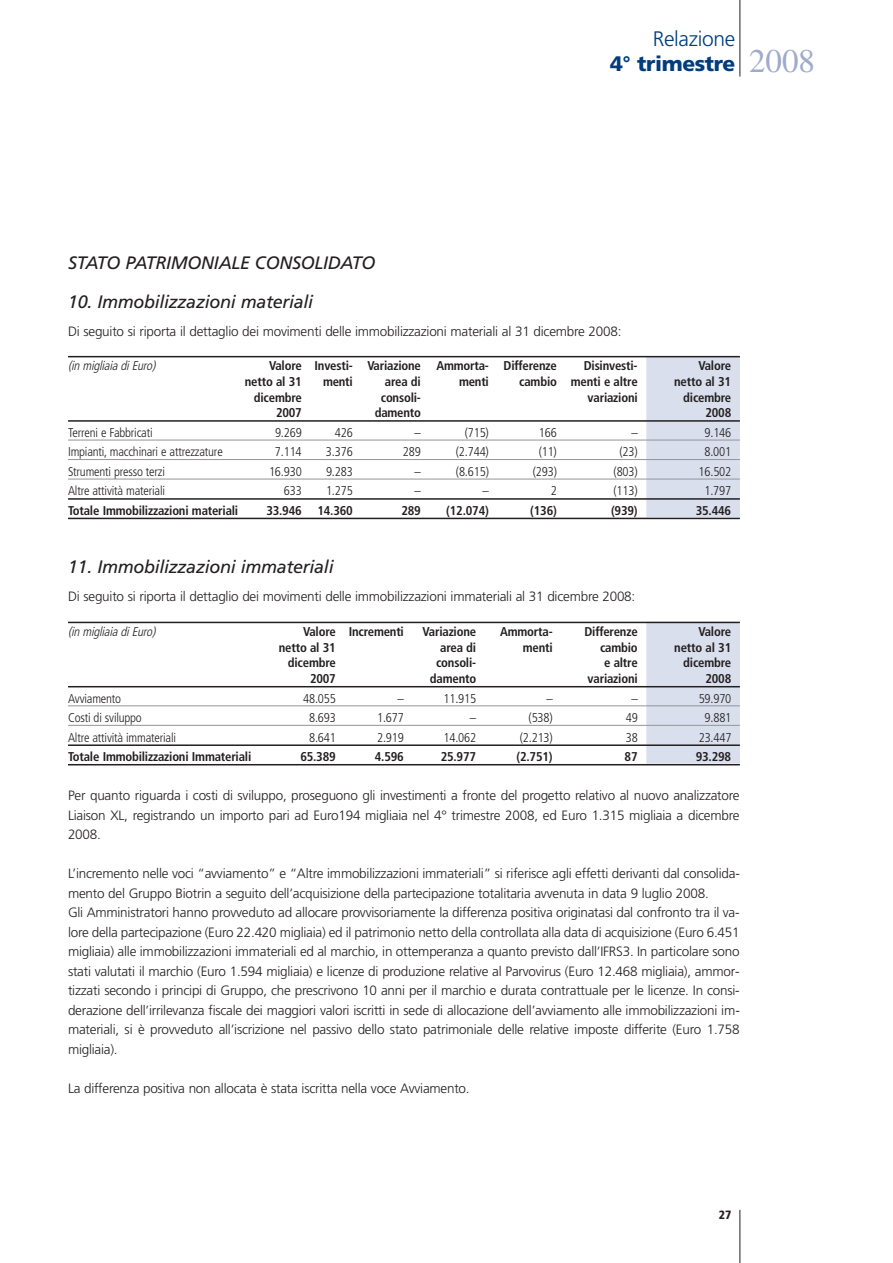
<style>
.page{position:relative;width:893px;height:1263px;background:#fff}
.page>*{position:absolute;margin:0;border:0;box-sizing:border-box;transform-origin:0 0}
.t1{font:900 21px/25.2px "Frutiger";letter-spacing:-.02em;color:#013d7d}
.t2{font:italic 18px "Frutiger";letter-spacing:-.015em;color:#231f20}
.t3{font:300 13.5px/19.5px "Frutiger";letter-spacing:-.015em;color:#231f20;text-align:justify}
.t4{font:700 condensed 12.75px "Frutiger";letter-spacing:-.015em;color:#231f20}
.t5{font:300 condensed 12.75px "Frutiger";letter-spacing:-.015em;color:#231f20}
.t6{font:italic 300 condensed 12.75px "Frutiger";color:#231f20}
.t7{font:900 condensed 12px "Frutiger";color:#231f20}
.s1{font-weight:300}
.s2{font-family:"Times";font-weight:400;font-size:33px;color:#9faacc}
</style>
<div class="page">
<hr style="left:739px;top:1210px;width:1px;height:53px;background:#231f20">
<hr style="left:739px;top:0;width:1px;height:77px;background:#231f20">
<div style="left:646px;top:356px;width:94px;height:161px;background:#dadfed"></div>
<hr style="left:68px;top:356px;width:672px;height:1px;background:#231f20">
<hr style="left:68px;top:420px;width:672px;height:2px;background:#231f20">
<hr style="left:68px;top:440px;width:672px;height:1px;background:#939598">
<hr style="left:68px;top:459px;width:672px;height:1px;background:#939598">
<hr style="left:68px;top:479px;width:672px;height:1px;background:#939598">
<hr style="left:68px;top:498px;width:672px;height:2px;background:#231f20">
<hr style="left:68px;top:518px;width:672px;height:1px;background:#231f20">
<div style="left:646px;top:622px;width:94px;height:141px;background:#dadfed"></div>
<hr style="left:68px;top:622px;width:672px;height:1px;background:#231f20">
<hr style="left:68px;top:686px;width:672px;height:1px;background:#231f20">
<hr style="left:68px;top:705px;width:672px;height:1px;background:#939598">
<hr style="left:68px;top:725px;width:672px;height:1px;background:#939598">
<hr style="left:68px;top:744px;width:672px;height:2px;background:#231f20">
<hr style="left:68px;top:764px;width:672px;height:1px;background:#231f20">
<h1 class="t1" style="left:610px;top:28px;width:206px;text-indent:43px"><span class="s1">Relazione<br></span>4° trimestre <span class="s2">2008</span></h1>
<h2 class="t2" style="left:68px;top:255px;width:309px">STATO PATRIMONIALE CONSOLIDATO</h2>
<h2 class="t2" style="left:68px;top:294px;width:247px">10. Immobilizzazioni materiali</h2>
<p class="t3" style="left:68px;top:322px;width:555px">Di seguito si riporta il dettaglio dei movimenti delle immobilizzazioni materiali al 31 dicembre 2008:</p>
<p class="t6" style="left:68px;top:361px;width:91px">(in migliaia diEuro)</p>
<p class="t4" style="left:269px;top:361px;width:289px">Valore Investi- Variazione Ammorta- Differenze</p>
<p class="t4" style="left:584px;top:361px;width:55px">Disinvesti-</p>
<p class="t4" style="left:698px;top:361px;width:34px">Valore</p>
<p class="t4" style="left:245px;top:376px;width:59px">netto al 31</p>
<p class="t4" style="left:323px;top:376px;width:31px">menti</p>
<p class="t4" style="left:385px;top:376px;width:38px">area di</p>
<p class="t4" style="left:459px;top:376px;width:31px">menti</p>
<p class="t4" style="left:519px;top:376px;width:120px">cambio menti e altre</p>
<p class="t4" style="left:674px;top:376px;width:59px">netto al 31</p>
<p class="t4" style="left:254px;top:392px;width:50px">dicembre</p>
<p class="t4" style="left:381px;top:392px;width:42px">consoli-</p>
<p class="t4" style="left:588px;top:392px;width:52px">variazioni</p>
<p class="t4" style="left:683px;top:392px;width:50px">dicembre</p>
<p class="t4" style="left:276px;top:408px;width:27px">2007</p>
<p class="t4" style="left:375px;top:408px;width:48px">damento</p>
<p class="t4" style="left:705px;top:408px;width:27px">2008</p>
<p class="t5" style="left:68px;top:427px;width:86px">Terreni e Fabbricati</p>
<p class="t5" style="left:275px;top:427px;width:28px">9.269</p>
<p class="t5" style="left:335px;top:427px;width:20px">426</p>
<p class="t5" style="left:415px;top:427px;width:8px">–</p>
<p class="t5" style="left:465px;top:427px;width:26px">(715)</p>
<p class="t5" style="left:539px;top:427px;width:20px">166</p>
<p class="t5" style="left:631px;top:427px;width:8px">–</p>
<p class="t5" style="left:704px;top:427px;width:28px">9.146</p>
<p class="t5" style="left:68px;top:447px;width:156px">Impianti, macchinari e attrezzature</p>
<p class="t5" style="left:275px;top:447px;width:28px">7.114</p>
<p class="t5" style="left:326px;top:447px;width:28px">3.376</p>
<p class="t5" style="left:403px;top:447px;width:20px">289</p>
<p class="t5" style="left:456px;top:447px;width:35px">(2.744)</p>
<p class="t5" style="left:539px;top:447px;width:20px">(11)</p>
<p class="t5" style="left:619px;top:447px;width:20px">(23)</p>
<p class="t5" style="left:704px;top:447px;width:28px">8.001</p>
<p class="t5" style="left:68px;top:466px;width:98px">Strumenti presso terzi</p>
<p class="t5" style="left:269px;top:466px;width:34px">16.930</p>
<p class="t5" style="left:326px;top:466px;width:28px">9.283</p>
<p class="t5" style="left:415px;top:466px;width:8px">–</p>
<p class="t5" style="left:456px;top:466px;width:35px">(8.615)</p>
<p class="t5" style="left:533px;top:466px;width:26px">(293)</p>
<p class="t5" style="left:614px;top:466px;width:26px">(803)</p>
<p class="t5" style="left:699px;top:466px;width:34px">16.502</p>
<p class="t5" style="left:68px;top:486px;width:99px">Altre attività materiali</p>
<p class="t5" style="left:284px;top:486px;width:20px">633</p>
<p class="t5" style="left:326px;top:486px;width:28px">1.275</p>
<p class="t5" style="left:414px;top:486px;width:8px">–</p>
<p class="t5" style="left:483px;top:486px;width:8px">–</p>
<p class="t5" style="left:551px;top:486px;width:8px">2</p>
<p class="t5" style="left:613px;top:486px;width:26px">(113)</p>
<p class="t5" style="left:704px;top:486px;width:28px">1.797</p>
<p class="t4" style="left:68px;top:505px;width:172px">Totale Immobilizzazioni materiali</p>
<p class="t4" style="left:266px;top:505px;width:88px">33.946 14.360</p>
<p class="t4" style="left:401px;top:505px;width:21px">289</p>
<p class="t4" style="left:446px;top:505px;width:44px">(12.074)</p>
<p class="t4" style="left:530px;top:505px;width:28px">(136)</p>
<p class="t4" style="left:611px;top:505px;width:28px">(939)</p>
<p class="t4" style="left:696px;top:505px;width:37px">35.446</p>
<h2 class="t2" style="left:68px;top:560px;width:267px">11. Immobilizzazioni immateriali</h2>
<p class="t3" style="left:68px;top:588px;width:569px">Di seguito si riporta il dettaglio dei movimenti delle immobilizzazioni immateriali al 31 dicembre 2008:</p>
<p class="t6" style="left:68px;top:626px;width:91px">(in migliaia diEuro)</p>
<p class="t4" style="left:303px;top:626px;width:102px">Valore Incrementi</p>
<p class="t4" style="left:423px;top:626px;width:55px">Variazione</p>
<p class="t4" style="left:500px;top:626px;width:54px">Ammorta-</p>
<p class="t4" style="left:584px;top:626px;width:55px">Differenze</p>
<p class="t4" style="left:698px;top:626px;width:34px">Valore</p>
<p class="t4" style="left:279px;top:642px;width:59px">netto al 31</p>
<p class="t4" style="left:440px;top:642px;width:38px">area di</p>
<p class="t4" style="left:523px;top:642px;width:31px">menti</p>
<p class="t4" style="left:600px;top:642px;width:39px">cambio</p>
<p class="t4" style="left:674px;top:642px;width:59px">netto al 31</p>
<p class="t4" style="left:288px;top:658px;width:50px">dicembre</p>
<p class="t4" style="left:436px;top:658px;width:42px">consoli-</p>
<p class="t4" style="left:604px;top:658px;width:35px">e altre</p>
<p class="t4" style="left:683px;top:658px;width:50px">dicembre</p>
<p class="t4" style="left:310px;top:674px;width:27px">2007</p>
<p class="t4" style="left:430px;top:674px;width:48px">damento</p>
<p class="t4" style="left:588px;top:674px;width:52px">variazioni</p>
<p class="t4" style="left:705px;top:674px;width:27px">2008</p>
<p class="t5" style="left:68px;top:693px;width:55px">Avviamento</p>
<p class="t5" style="left:303px;top:693px;width:34px">48.055</p>
<p class="t5" style="left:398px;top:693px;width:8px">–</p>
<p class="t5" style="left:443px;top:693px;width:34px">11.915</p>
<p class="t5" style="left:546px;top:693px;width:8px">–</p>
<p class="t5" style="left:631px;top:693px;width:8px">–</p>
<p class="t5" style="left:699px;top:693px;width:34px">59.970</p>
<p class="t5" style="left:68px;top:713px;width:75px">Costi di sviluppo</p>
<p class="t5" style="left:309px;top:713px;width:28px">8.693</p>
<p class="t5" style="left:377px;top:713px;width:28px">1.677</p>
<p class="t5" style="left:470px;top:713px;width:8px">–</p>
<p class="t5" style="left:529px;top:713px;width:26px">(538)</p>
<p class="t5" style="left:626px;top:713px;width:14px">49</p>
<p class="t5" style="left:705px;top:713px;width:28px">9.881</p>
<p class="t5" style="left:68px;top:732px;width:110px">Altre attività immateriali</p>
<p class="t5" style="left:309px;top:732px;width:28px">8.641</p>
<p class="t5" style="left:377px;top:732px;width:28px">2.919</p>
<p class="t5" style="left:444px;top:732px;width:34px">14.062</p>
<p class="t5" style="left:520px;top:732px;width:35px">(2.213)</p>
<p class="t5" style="left:626px;top:732px;width:14px">38</p>
<p class="t5" style="left:699px;top:732px;width:34px">23.447</p>
<p class="t4" style="left:68px;top:752px;width:185px">Totale Immobilizzazioni Immateriali</p>
<p class="t4" style="left:300px;top:752px;width:37px">65.389</p>
<p class="t4" style="left:375px;top:752px;width:31px">4.596</p>
<p class="t4" style="left:441px;top:752px;width:37px">25.977</p>
<p class="t4" style="left:516px;top:752px;width:38px">(2.751)</p>
<p class="t4" style="left:625px;top:752px;width:15px">87</p>
<p class="t4" style="left:696px;top:752px;width:37px">93.298</p>
<p class="t3" style="left:68px;top:787px;width:673px">Per quanto riguarda i costi di sviluppo, proseguono gli investimenti a fronte del progetto relativo al nuovo analizzatore Liaison XL, registrando un importo pari ad Euro194 migliaia nel 4° trimestre 2008, ed Euro 1.315 migliaia a dicembre 2008.</p>
<p class="t3" style="left:68px;top:865px;width:673px;text-align:left">L’incremento nelle voci “avviamento” e “Altre immobilizzazioni immateriali” si riferisce agli effetti derivanti dal consolida&shy;mento del Gruppo Biotrin a seguito dell’acquisizione della partecipazione totalitaria avvenuta in data 9 luglio 2008.<br>Gli Amministratori hanno provveduto ad allocare provvisoriamente la differenza positiva originatasi dal confronto tra il va&shy;lore della partecipazione (Euro 22.420 migliaia) ed il patrimonio netto della controllata alla data di acquisizione (Euro 6.451 migliaia) alle immobilizzazioni immateriali ed al marchio, in ottemperanza a quanto previsto dall’IFRS3. In particolare sono stati valutati il marchio (Euro 1.594 migliaia) e licenze di produzione relative al Parvovirus (Euro 12.468 migliaia), ammor&shy;tizzati secondo i principi di Gruppo, che prescrivono 10 anni per il marchio e durata contrattuale per le licenze. In consi&shy;derazione dell’irrilevanza fiscale dei maggiori valori iscritti in sede di allocazione dell’avviamento alle immobilizzazioni im&shy;materiali, si è provveduto all’iscrizione nel passivo dello stato patrimoniale delle relative imposte differite (Euro 1.758 migliaia).</p>
<p class="t3" style="left:68px;top:1079px;width:403px">La differenza positiva non allocata è stata iscritta nella voce Avviamento.</p>
<p class="t7" style="left:719px;top:1210px;width:14px">27</p>
</div>
